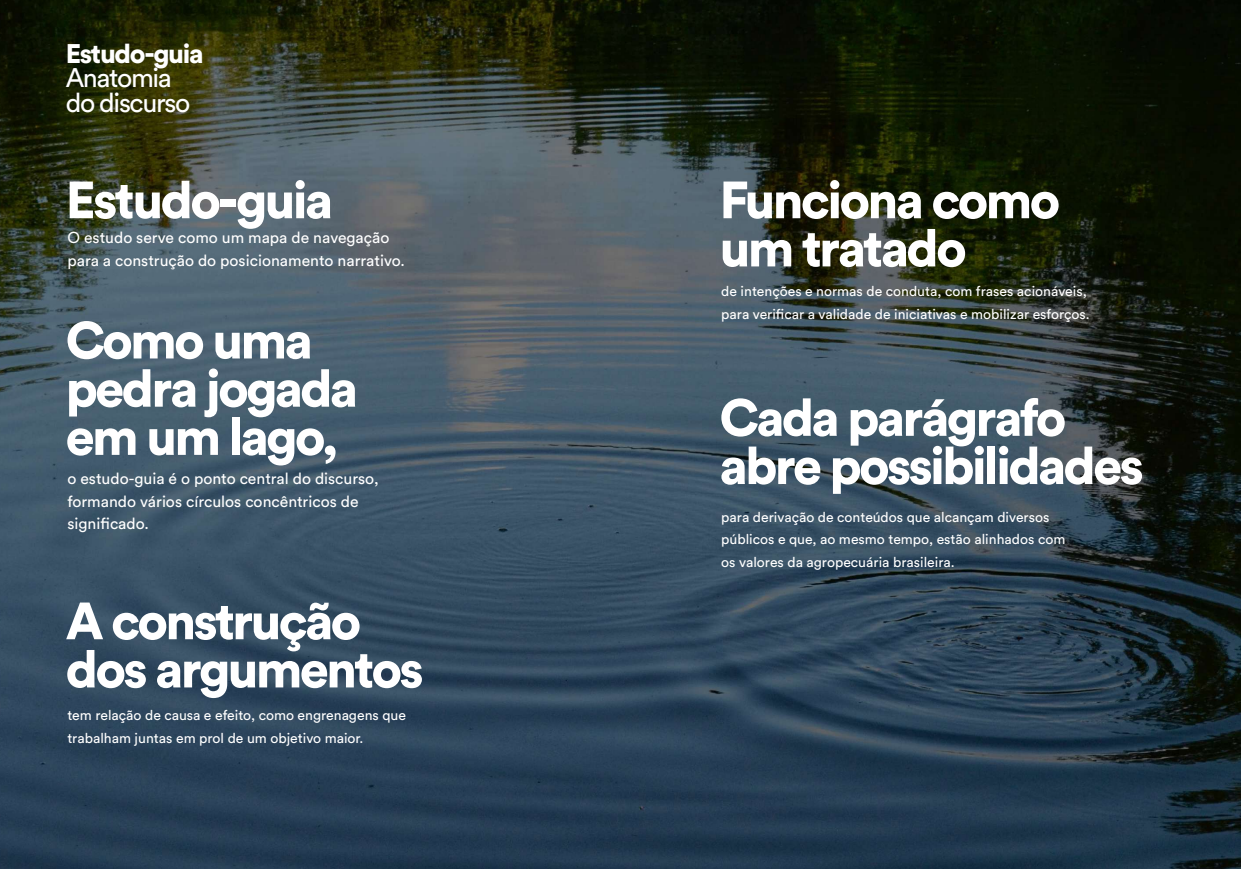
<style>
.page{position:relative;width:1241px;height:869px;background:#fff}
.page>*{position:absolute;margin:0;border:0;box-sizing:border-box;transform-origin:0 0}
.t1{font:900 51.71px/48.1px "Circular Std";letter-spacing:-.05em;color:#fff}
.t2{font:26.69px/24.3px "Circular Std";letter-spacing:-.05em;color:#fff}
.t3{font:900 26.69px "Circular Std";letter-spacing:-.05em;color:#fff}
.t4{font:15.75px/22.8px "Circular Std";color:#fff}
.t5{font:14px/22.8px "Circular Std";color:#fff}
</style>
<div class="page">
<img style="left:0;top:0;width:1240px;height:868px">
<h2 class="t3" style="left:66px;top:36px;width:139px">Estudo-guia</h2>
<h2 class="t2" style="left:66px;top:65px;width:126px">Anatomia do discurso</h2>
<h1 class="t1" style="left:66px;top:175px;width:269px">Estudo-guia</h1>
<h1 class="t1" style="left:719px;top:175px;width:342px">Funciona como um tratado</h1>
<p class="t4" style="left:67px;top:226px;width:339px">O estudo serve como um mapa de navegação para a construção do posicionamento narrativo.</p>
<h1 class="t1" style="left:66px;top:315px;width:294px">Como uma pedra jogada em um lago,</h1>
<p class="t4" style="left:67px;top:466px;width:313px">o estudo-guia é o ponto central do discurso, formando vários círculos concêntricos de significado.</p>
<h1 class="t1" style="left:66px;top:595px;width:359px">A construção dos argumentos</h1>
<p class="t5" style="left:67px;top:703px;width:340px">tem relação de causa e efeito, como engrenagens que trabalham juntas em prol de um objetivo maior.</p>
<p class="t5" style="left:721px;top:279px;width:370px">de intenções e normas de conduta, com frases acionáveis, para verificar a validade de iniciativas e mobilizar esforços.</p>
<h1 class="t1" style="left:719px;top:392px;width:425px">Cada parágrafo abre possibilidades</h1>
<p class="t5" style="left:721px;top:505px;width:345px">para derivação de conteúdos que alcançam diversos públicos e que, ao mesmo tempo, estão alinhados com os valores da agropecuária brasileira.</p>
</div>
